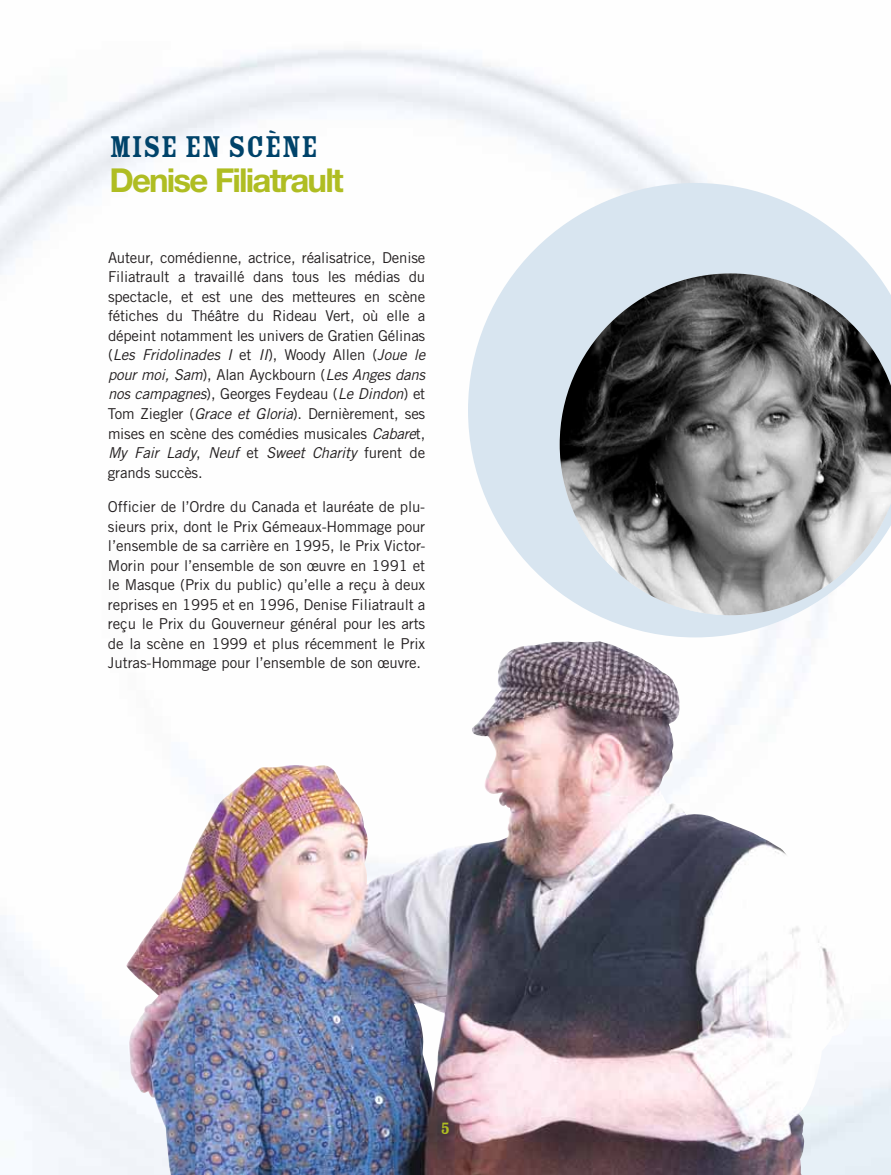
<style>
.page{position:relative;width:891px;height:1175px;background:#fff}
.page>*{position:absolute;margin:0;border:0;box-sizing:border-box;transform-origin:0 0}
.t1{font:700 33px "Helvetica Neue";letter-spacing:-.055em;color:#afbd22}
.t2{font:33px "Rosewood Fill";color:#00436a}
.t3{font:18px "Rosewood Fill";color:#afbd22}
.t4{font:15px/19.5px "Trade Gothic";letter-spacing:-.01em;color:#231f20}
.s1{font-style:italic}
</style>
<div class="page">
<img style="left:126px;top:641px;width:731px;height:533px">
<svg style="left:468px;top:183px;width:408px;height:454px;fill:#d8e5f0"></svg>
<img style="left:560px;top:273px;width:331px;height:342px">
<h1 class="t2" style="left:110px;top:136px;width:210px">MISE EN SCÈNE</h1>
<h1 class="t1" style="left:110px;top:168px;width:236px">Denise Filiatrault</h1>
<p class="t4" style="left:108px;top:249px;width:322px">Auteur, comédienne, actrice, réalisatrice, Denise Filiatrault a travaillé dans tous les médias du spectacle, et est une des metteures en scène fétiches du Théâtre du Rideau Vert, où elle a dépeint notamment les univers de Gratien Gélinas ( <span class="s1">Les Fridolinades I</span> et <span class="s1">II</span>) , Wo o d y A l l e n ( <span class="s1">Joue le pour moi, Sam</span>) , A l a n Ay c k b o u r n ( <span class="s1">Les Anges dans nos campagnes</span>) , G e o rg e s F ey d e a u ( <span class="s1">Le Dindon</span>) et Tom Ziegler (<span class="s1">Grace et Gloria</span>). Dernièrement, ses mises en scène des comédies musicales <span class="s1">Cabare</span>t, <span class="s1">My Fair Lady</span>, <span class="s1">Neuf</span> e t <span class="s1">Sweet Charity</span> f u r e n t d e grands succès.</p>
<p class="t4" style="left:108px;top:498px;width:319px;text-align:justify">Officier de l’Ordre du Canada et lauréate de plu&shy;sieurs prix, dont le Prix Gémeaux-Hommage pour l’ensemble de sa carrière en 1995, le Prix Victor-Morin pour l’ensemble de son œuvre en 1991 et le Masque (Prix du public) qu’elle a reçu à deux reprises en 1995 et en 1996, Denise Filiatrault a reçu le Prix du Gouverneur général pour les arts de la scène en 1999 et plus récemment le Prix Jutras-Hommage pour l’ensemble de son œuvre.</p>
<p class="t3" style="left:441px;top:1122px;width:11px">5</p>
</div>
